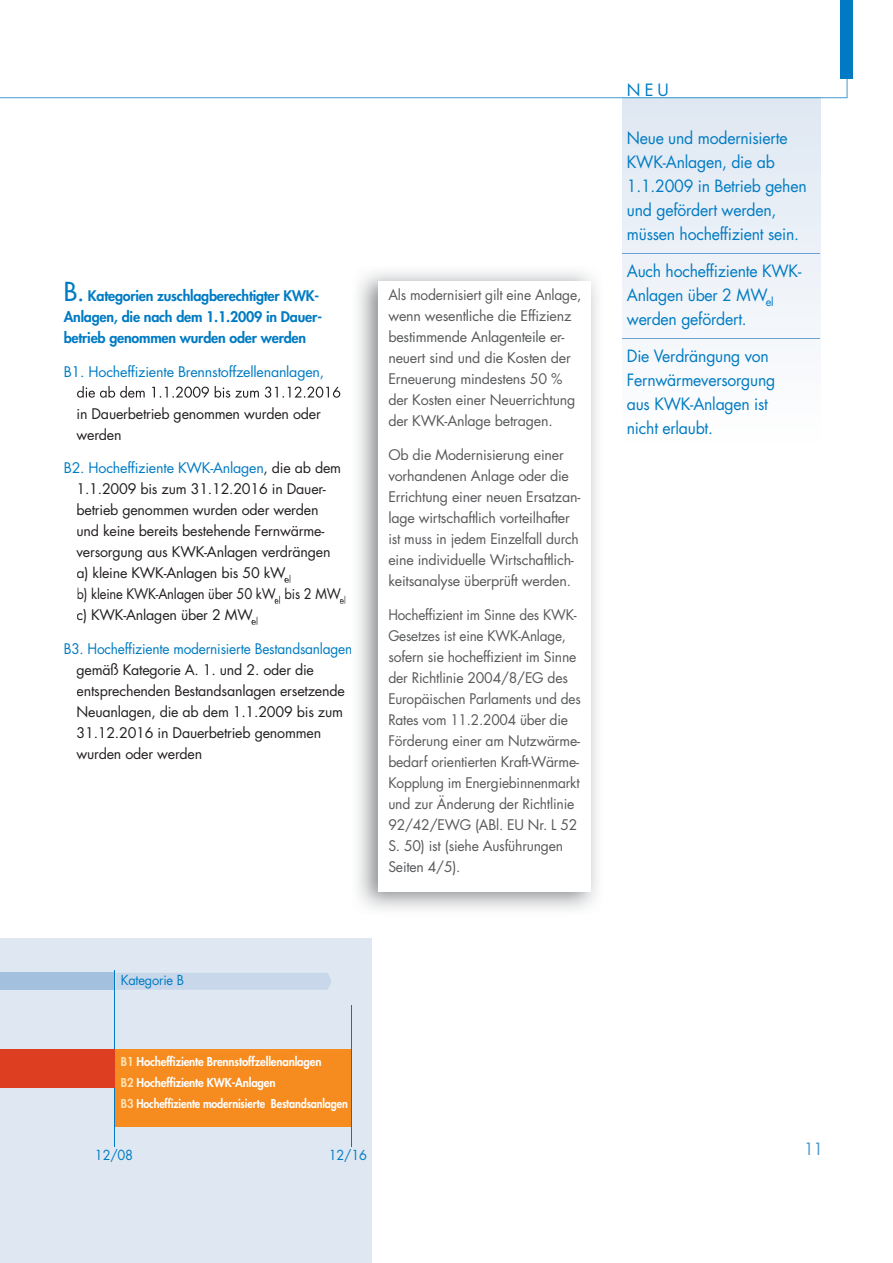
<style>
.page{position:relative;width:893px;height:1263px;background:#fff}
.page>*{position:absolute;margin:0;border:0;box-sizing:border-box;transform-origin:0 0}
.t1{font:16.5px/24px "Futura";letter-spacing:-.015em;color:#007bc3;scale:.96 1}
.t2{font:16.5px "Futura";letter-spacing:-.015em;color:#007bc3}
.t3{font:16.5px "Futura";color:#4694cc;scale:.95 1}
.t4{font:14.25px/21px "Futura";letter-spacing:-.015em;color:#231f20}
.t5{font:14.25px/21px "Futura";letter-spacing:-.015em;color:#58595b}
.t6{font:14.25px/21px "Futura";letter-spacing:-.015em;color:#58595b;scale:.95 1}
.t7{font:800 14.25px/21px "Futura";letter-spacing:-.015em;color:#007bc3}
.t8{font:14.25px "Futura";letter-spacing:-.015em;color:#007bc3;scale:.96 1}
.t9{font:14.25px "Futura";letter-spacing:-.015em;color:#007bc3}
.t10{font:13.5px "Futura";letter-spacing:-.015em;color:#007bc3;scale:.95 1}
.t11{font:800 12px/21px "Futura";letter-spacing:-.015em;color:#fff;scale:.95 1}
.s1{font-weight:400;font-size:25.5px}
.s2{color:#007bc3}
.s3{color:#ffe2b0}
</style>
<div class="page">
<div style="left:623px;top:98px;width:197px;height:352px;background:linear-gradient(to bottom,#dee7f2,#fff)"></div>
<hr style="left:623px;top:253px;width:197px;height:1px;background:#6ba2d1">
<hr style="left:623px;top:338px;width:197px;height:1px;background:#6ba2d1">
<svg style="left:0;top:79px;width:847px;height:19px"></svg>
<div style="left:0;top:938px;width:371px;height:325px;background:#dfe8f2"></div>
<div style="left:115px;top:1049px;width:236px;height:78px;background:#f68b1f"></div>
<svg style="left:77px;top:386px;width:264px;height:12px"></svg>
<div style="left:840px;top:0;width:13px;height:79px;background:#007bc3"></div>
<hr style="left:351px;top:1006px;width:1px;height:141px;background:#007bc3">
<hr style="left:114px;top:971px;width:1px;height:176px;background:#007bc3">
<div style="left:0;top:1049px;width:114px;height:38px;background:#dd3d20"></div>
<div style="left:0;top:973px;width:113px;height:17px;background:#a4c0df"></div>
<div style="left:116px;top:973px;width:216px;height:17px;background:#c8d8ea"></div>
<p class="t7" style="left:64px;top:285px;width:260px"><span class="s1">B.</span> Kategorien zuschlagberechtigter KWK-<br>Anlagen, die nach dem 1.1.2009 in Dauer&shy;betrieb genommen wurden oder werden</p>
<p class="t9" style="left:64px;top:362px;width:262px">B1. Hocheffiziente Brennstoffzellenanlagen,</p>
<p class="t4" style="left:77px;top:403px;width:246px">in Dauerbetrieb genommen wurden oder werden</p>
<p class="t4" style="left:77px;top:458px;width:271px;text-indent:-13px"><span class="s2">B2. Hocheffiziente KWK-Anlagen</span>, die ab dem 1.1.2009 bis zum 31.12.2016 in Dauer&shy;betrieb genommen wurden oder werden<br>und keine bereits bestehende Fernwärme&shy;versorgung aus KWK-Anlagen verdrängen a) kleine KWK-Anlagen bis 50 kW<sub>el<br></sub>b) kleine KWK-Anlagen über 50 kW<sub>el</sub> bis 2 MW<sub>el </sub>c) KWK-Anlagen über 2 MW<sub>el</sub></p>
<p class="t8" style="left:64px;top:640px;width:302px">B3. Hocheffiziente modernisierte Bestandsanlagen</p>
<p class="t4" style="left:77px;top:659px;width:270px">gemäß Kategorie A. 1. und 2. oder die entsprechenden Bestandsanlagen ersetzende Neuanlagen, die ab dem 1.1.2009 bis zum 31.12.2016 in Dauerbetrieb genommen wurden oder werden</p>
<p class="t5" style="left:388px;top:285px;width:194px">Als modernisiert gilt eine Anlage, wenn wesentliche die Effizienz bestimmende Anlagenteile er&shy;neuert sind und die Kosten der<br>Erneuerung mindestens 50 % der Kosten einer Neuerrichtung der KWK-Anlage betragen.</p>
<p class="t5" style="left:388px;top:444px;width:194px">Ob die Modernisierung einer vorhandenen Anlage oder die Errichtung einer neuen Ersatzan&shy;lage wirtschaftlich vorteilhafter ist muss in jedem Einzelfall durch eine individuelle Wirtschaftlich&shy;keitsanalyse überprüft werden.</p>
<p class="t6" style="left:388px;top:604px;width:204px">Hocheffizient im Sinne des KWK-<br>Gesetzes ist eine KWK-Anlage, sofern sie hocheffizient im Sinne der Richtlinie 2004/8/EG des<br>Europäischen Parlaments und des<br>Rates vom 11.2.2004 über die<br>Förderung einer am Nutzwärme&shy;bedarf orientierten Kraft-Wärme-<br>Kopplung im Energiebinnenmarkt und zur Änderung der Richtlinie<br>92/42/EWG (ABl. EU Nr. L 52<br>S. 50) ist (siehe Ausführungen<br>Seiten 4/5).</p>
<p class="t10" style="left:121px;top:971px;width:68px">Kategorie B</p>
<p class="t11" style="left:121px;top:1051px;width:240px"><span class="s3">B1</span> Hocheffiziente Brennstoffzellenanlagen<br><span class="s3">B2</span> Hocheffiziente KWK-Anlagen<br><span class="s3">B3</span> Hocheffiziente modernisierte Bestandsanlagen</p>
<p class="t10" style="left:95px;top:1147px;width:42px">12/08</p>
<p class="t10" style="left:329px;top:1147px;width:42px">12/16</p>
<p class="t2" style="left:627px;top:80px;width:43px">NEU</p>
<p class="t1" style="left:627px;top:127px;width:189px">Neue und modernisierte<br>KWK-Anlagen, die ab<br>1.1.2009 in Betrieb gehen und gefördert werden, müssen hocheffizient sein.</p>
<p class="t1" style="left:627px;top:259px;width:183px">Auch hocheffiziente KWK-<br>Anlagen über 2 MW<sub>el </sub>werden gefördert.</p>
<p class="t1" style="left:627px;top:344px;width:156px">Die Verdrängung von<br>Fernwärmeversorgung aus KWK-Anlagen ist nicht erlaubt.</p>
<p class="t3" style="left:804px;top:1139px;width:22px">11</p>
</div>
